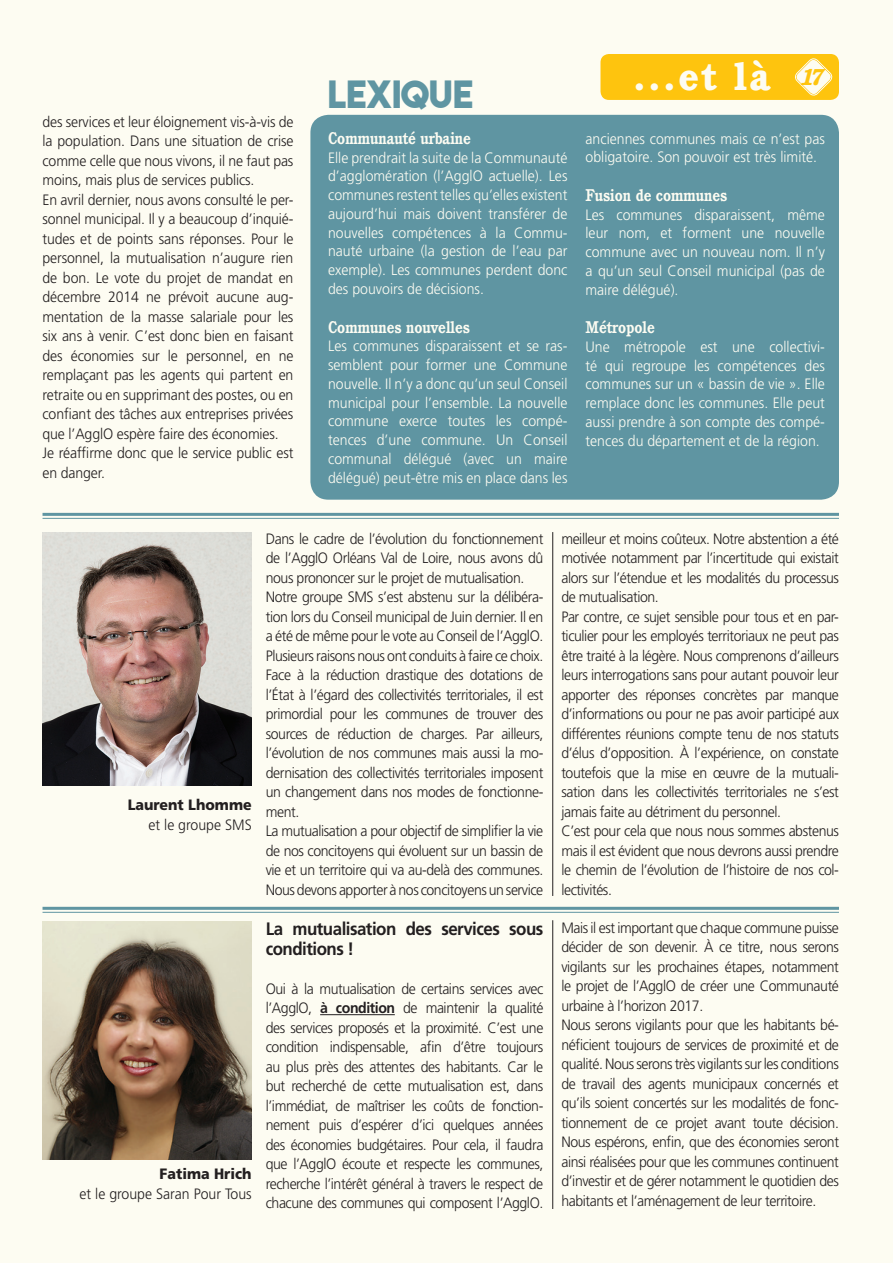
<style>
.page{position:relative;width:893px;height:1263px;background:#fdfcf2}
.page>*{position:absolute;margin:0;border:0;box-sizing:border-box;transform-origin:0 0}
.t1{font:800 39px "Cushing Std";color:#fdfcf2}
.t2{font:37.5px "The Bold Font";color:#5f95a2}
.t3{font:700 18px/19.5px "Frutiger";letter-spacing:-.03em;color:#231f20;scale:.94 1}
.t4{font:700 16.5px "Cushing Std";color:#fdfcf2;scale:.94 1}
.t5{font:300 15px/19.5px "Frutiger";letter-spacing:-.03em;color:#231f20;scale:.94 1}
.t6{font:300 15px/18.8px "Frutiger";color:#fdfcf2;text-align:justify;scale:.94 1}
.t7{font:300 15px/19.5px "Frutiger";letter-spacing:-.01em;color:#231f20;scale:.94 1}
.t8{font:300 15px "Frutiger";color:#231f20;scale:.94 1}
.t9{font:900 15px "Frutiger";color:#231f20;scale:.94 1}
.s1{font-style:italic;font-size:22.5px;color:#fec40e}
.s2{font-weight:700}
</style>
<div class="page">
<hr style="left:320px;top:1014px;width:75px;height:1px;background:#231f20">
<img style="left:43px;top:921px;width:209px;height:238px">
<img style="left:43px;top:532px;width:208px;height:253px">
<hr style="left:43px;top:907px;width:796px;height:3px;background:#5f95a2">
<hr style="left:43px;top:912px;width:796px;height:1px;background:#5f95a2">
<hr style="left:43px;top:513px;width:796px;height:3px;background:#5f95a2">
<hr style="left:43px;top:518px;width:796px;height:1px;background:#5f95a2">
<div style="left:600px;top:54px;width:239px;height:46px;background:#fec40e;border-radius:9px"></div>
<svg style="left:795px;top:58px;width:38px;height:38px"></svg>
<div style="left:310px;top:115px;width:529px;height:385px;background:#5f95a2;border-radius:18px"></div>
<hr style="left:552px;top:532px;width:1px;height:364px;background:#231f20">
<hr style="left:552px;top:920px;width:1px;height:289px;background:#231f20">
<p class="t7" style="left:43px;top:112px;width:268px">des services et leur éloignement vis-à-vis de la population. Dans une situation de crise comme celle que nous vivons, il ne faut pas moins, mais plus de services publics.<br>En avril dernier, nous avons consulté le per&shy;sonnel municipal. Il y a beaucoup d’inquié&shy;tudes et de points sans réponses. Pour le personnel, la mutualisation n’augure rien de bon. Le vote du projet de mandat en décembre 2014 ne prévoit aucune aug&shy;mentation de la masse salariale pour les six ans à venir. C’est donc bien en faisant des économies sur le personnel, en ne remplaçant pas les agents qui partent en retraite ou en supprimant des postes, ou en confiant des tâches aux entreprises privées que l’AgglO espère faire des économies.<br>Je réaffirme donc que le service public est en danger.</p>
<h2 class="t2" style="left:327px;top:71px;width:148px">LEXIQUE</h2>
<p class="t4" style="left:328px;top:128px;width:154px">Communauté urbaine</p>
<p class="t6" style="left:328px;top:148px;width:256px">Elle prendrait la suite de la Communauté d’agglomération (l’AgglO actuelle). Les communes restent telles qu’elles existent aujourd’hui mais doivent transférer de nouvelles compétences à la Commu&shy;nauté urbaine (la gestion de l’eau par exemple). Les communes perdent donc des pouvoirs de décisions.</p>
<p class="t4" style="left:328px;top:317px;width:153px">Communes nouvelles</p>
<p class="t6" style="left:328px;top:337px;width:256px">Les communes disparaissent et se ras&shy;semblent pour former une Commune nouvelle. Il n’y a donc qu’un seul Conseil municipal pour l’ensemble. La nouvelle commune exerce toutes les compé&shy;tences d’une commune. Un Conseil communal délégué (avec un maire délégué) peut-être mis en place dans les</p>
<h1 class="t1" style="left:633px;top:52px;width:193px">...et là <span class="s1">17</span></h1>
<p class="t6" style="left:585px;top:129px;width:256px">anciennes communes mais ce n’est pas obligatoire. Son pouvoir est très limité.</p>
<p class="t4" style="left:585px;top:185px;width:152px">Fusion de communes</p>
<p class="t6" style="left:585px;top:205px;width:256px">Les communes disparaissent, même leur nom, et forment une nouvelle commune avec un nouveau nom. Il n’y a qu’un seul Conseil municipal (pas de maire délégué).</p>
<p class="t4" style="left:585px;top:317px;width:75px">Métropole</p>
<p class="t6" style="left:585px;top:337px;width:256px">Une métropole est une collectivi&shy;té qui regroupe les compétences des communes sur un « bassin de vie ». Elle remplace donc les communes. Elle peut aussi prendre à son compte des compé&shy;tences du département et de la région.</p>
<p class="t9" style="left:128px;top:796px;width:133px">Laurent Lhomme</p>
<p class="t8" style="left:149px;top:816px;width:111px">et le groupe SMS</p>
<p class="t9" style="left:160px;top:1165px;width:99px">Fatima Hrich</p>
<p class="t8" style="left:80px;top:1185px;width:185px">et le groupe Saran Pour Tous</p>
<p class="t5" style="left:266px;top:529px;width:297px">Dans le cadre de l’évolution du fonctionnement de l’AgglO Orléans Val de Loire, nous avons dû nous prononcer sur le projet de mutualisation.<br>Notre groupe SMS s’est abstenu sur la délibéra&shy;tion lors du Conseil municipal de Juin dernier. Il en a été de même pour le vote au Conseil de l’AgglO.<br>Plusieurs raisons nous ont conduits à faire ce choix.<br>Face à la réduction drastique des dotations de l’État à l’égard des collectivités territoriales, il est primordial pour les communes de trouver des sources de réduction de charges. Par ailleurs, l’évolution de nos communes mais aussi la mo&shy;dernisation des collectivités territoriales imposent un changement dans nos modes de fonctionne&shy;ment.<br>La mutualisation a pour objectif de simplifier la vie de nos concitoyens qui évoluent sur un bassin de vie et un territoire qui va au-delà des communes.<br>Nous devons apporter à nos concitoyens un service</p>
<p class="t5" style="left:561px;top:529px;width:297px">meilleur et moins coûteux. Notre abstention a été motivée notamment par l’incertitude qui existait alors sur l’étendue et les modalités du processus de mutualisation.<br>Par contre, ce sujet sensible pour tous et en par&shy;ticulier pour les employés territoriaux ne peut pas être traité à la légère. Nous comprenons d’ailleurs leurs interrogations sans pour autant pouvoir leur apporter des réponses concrètes par manque d’informations ou pour ne pas avoir participé aux différentes réunions compte tenu de nos statuts d’élus d’opposition. À l’expérience, on constate toutefois que la mise en œuvre de la mutuali&shy;sation dans les collectivités territoriales ne s’est jamais faite au détriment du personnel.<br>C’est pour cela que nous nous sommes abstenus mais il est évident que nous devrons aussi prendre le chemin de l’évolution de l’histoire de nos col&shy;lectivités.</p>
<p class="t3" style="left:266px;top:919px;width:297px">La mutualisation des services sous conditions !</p>
<p class="t5" style="left:266px;top:979px;width:297px;text-align:justify">Oui à la mutualisation de certains services avec l’AgglO, <span class="s2">à condition</span> de maintenir la qualité des services proposés et la proximité. C’est une condition indispensable, afin d’être toujours au plus près des attentes des habitants. Car le but recherché de cette mutualisation est, dans l’immédiat, de maîtriser les coûts de fonction&shy;nement puis d’espérer d’ici quelques années des économies budgétaires. Pour cela, il faudra que l’AgglO écoute et respecte les communes, recherche l’intérêt général à travers le respect de chacune des communes qui composent l’AgglO.</p>
<p class="t5" style="left:561px;top:918px;width:297px">Mais il est important que chaque commune puisse décider de son devenir. À ce titre, nous serons vigilants sur les prochaines étapes, notamment le projet de l’AgglO de créer une Communauté urbaine à l’horizon 2017.<br>Nous serons vigilants pour que les habitants bé&shy;néficient toujours de services de proximité et de qualité. Nous serons très vigilants sur les conditions de travail des agents municipaux concernés et qu’ils soient concertés sur les modalités de fonc&shy;tionnement de ce projet avant toute décision.<br>Nous espérons, enfin, que des économies seront ainsi réalisées pour que les communes continuent d’investir et de gérer notamment le quotidien des habitants et l’aménagement de leur territoire.</p>
</div>
